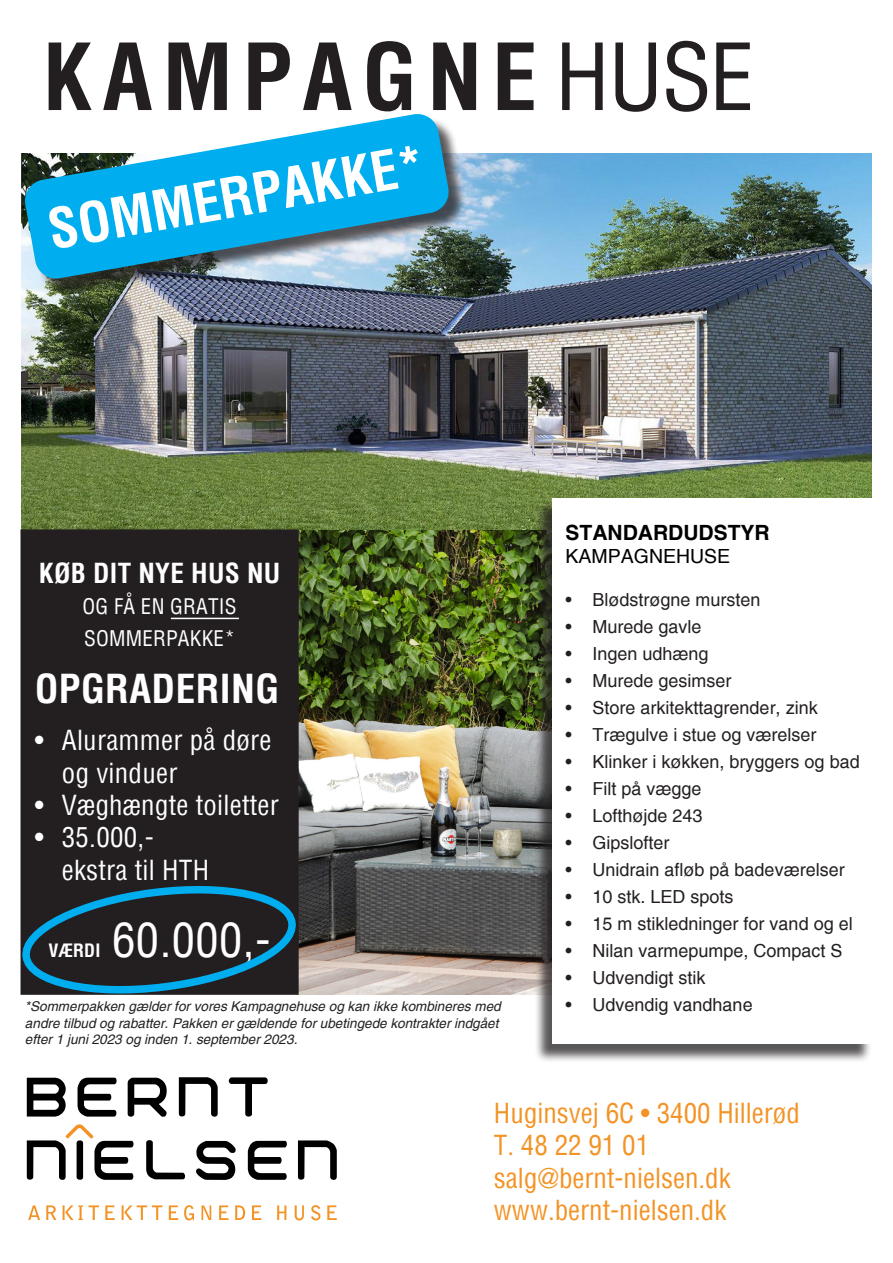
<style>
.page{position:relative;width:893px;height:1263px;background:#fff}
.page>*{position:absolute;margin:0;border:0;box-sizing:border-box;transform-origin:0 0}
.t1{font:700 condensed 90px "Helvetica";letter-spacing:.11em;color:#231f20}
.Grundlæggende_afsnit{font:700 condensed 54px "Helvetica";color:#fff}
.Grundlæggende_afsnit-2{font:condensed 46.5px "Helvetica";color:#fff}
.Grundlæggende_afsnit-3{font:700 condensed 39px "Helvetica";letter-spacing:.01em;color:#fff}
.Grundlæggende_afsnit-4{font:condensed 27px "Helvetica";color:#f39325}
.t2{font:condensed 27px/32.4px "Helvetica";letter-spacing:.01em;color:#fff}
.Grundlæggende_afsnit-5{font:700 condensed 27px "Helvetica";letter-spacing:.01em;color:#fff}
.Grundlæggende_afsnit-6{font:condensed 21px "Helvetica";letter-spacing:.01em;color:#fff}
.Grundlæggende_afsnit-7{font:700 21px "Helvetica";color:#000}
.Grundlæggende_afsnit-8{font:19.5px "Helvetica";color:#000}
.t3{font:18px "Helvetica";color:#231f20}
.Grundlæggende_afsnit-9{font:italic 13.5px/16.2px "Helvetica";color:#231f20}
.s1{font-weight:400}
.s2{font-weight:700;font-size:18px}
</style>
<div class="page">
<svg style="left:27px;top:1078px;width:39px;height:38px"></svg>
<svg style="left:77px;top:1078px;width:40px;height:38px"></svg>
<svg style="left:128px;top:1077px;width:39px;height:40px"></svg>
<svg style="left:179px;top:1077px;width:39px;height:40px"></svg>
<svg style="left:229px;top:1077px;width:39px;height:39px"></svg>
<svg style="left:196px;top:1141px;width:40px;height:39px"></svg>
<svg style="left:248px;top:1141px;width:39px;height:39px"></svg>
<svg style="left:298px;top:1140px;width:39px;height:40px"></svg>
<svg style="left:146px;top:1140px;width:39px;height:39px"></svg>
<svg style="left:27px;top:1124px;width:107px;height:56px"></svg>
<svg style="left:28px;top:1205px;width:12px;height:15px"></svg>
<svg style="left:46px;top:1205px;width:10px;height:15px"></svg>
<svg style="left:63px;top:1205px;width:36px;height:15px"></svg>
<svg style="left:105px;top:1205px;width:10px;height:15px"></svg>
<svg style="left:122px;top:1205px;width:40px;height:15px"></svg>
<svg style="left:169px;top:1205px;width:9px;height:15px"></svg>
<svg style="left:184px;top:1205px;width:10px;height:15px"></svg>
<svg style="left:202px;top:1205px;width:9px;height:15px"></svg>
<svg style="left:219px;top:1205px;width:10px;height:15px"></svg>
<svg style="left:235px;top:1205px;width:10px;height:15px"></svg>
<svg style="left:252px;top:1205px;width:9px;height:15px"></svg>
<svg style="left:277px;top:1205px;width:9px;height:15px"></svg>
<svg style="left:295px;top:1205px;width:9px;height:15px"></svg>
<svg style="left:311px;top:1205px;width:9px;height:15px"></svg>
<svg style="left:327px;top:1205px;width:10px;height:15px"></svg>
<img style="left:21px;top:153px;width:851px;height:377px">
<img style="left:299px;top:530px;width:235px;height:464px">
<div style="left:534px;top:501px;width:338px;height:562px;background:#231f20;opacity:.75"></div>
<svg style="left:553px;top:498px;width:319px;height:546px"></svg>
<div style="left:20px;top:529px;width:279px;height:466px;background:#231f20"></div>
<div style="left:28px;top:116px;width:439px;height:181px;background:#231f20;opacity:.75"></div>
<svg style="left:23px;top:114px;width:427px;height:166px;fill:#00aeef"></svg>
<svg style="left:23px;top:883px;width:272px;height:112px;background:#1e343f"></svg>
<hr style="left:171px;top:618px;width:68px;height:1px;background:#fcfcfc">
<p class="t1" style="left:43px;top:18px;width:714px">KAMPAGNE <span class="s1">HUSE</span></p>
<p class="Grundlæggende_afsnit" style="left:42px;top:195px;width:383px;rotate:-10deg">SOMMERPAKKE*</p>
<p class="Grundlæggende_afsnit-5" style="left:39px;top:555px;width:243px">KØB DIT NYE HUS NU</p>
<p class="Grundlæggende_afsnit-6" style="left:83px;top:593px;width:156px">OG FÅ EN GRATIS</p>
<p class="Grundlæggende_afsnit-6" style="left:84px;top:624px;width:152px">SOMMERPAKKE*</p>
<p class="Grundlæggende_afsnit-3" style="left:35px;top:663px;width:246px">OPGRADERING</p>
<p class="t2" style="left:62px;top:724px;width:211px;text-indent:-27px">• Alurammer på døre og vinduer</p>
<p class="t2" style="left:35px;top:788px;width:246px">• Væghængte toiletter</p>
<p class="t2" style="left:62px;top:821px;width:149px;text-indent:-27px">• 35.000,- ekstra til HTH</p>
<p class="Grundlæggende_afsnit-2" style="left:49px;top:910px;width:223px"><span class="s2">VÆRDI</span> 60.000,-</p>
<p class="Grundlæggende_afsnit-9" style="left:25px;top:998px;width:477px">*Sommerpakken gælder for vores Kampagnehuse og kan ikke kombineres med andre tilbud og rabatter. Pakken er gældende for ubetingede kontrakter indgået efter 1 juni 2023 og inden 1. september 2023.</p>
<p class="Grundlæggende_afsnit-7" style="left:566px;top:519px;width:206px">STANDARDUDSTYR</p>
<p class="Grundlæggende_afsnit-8" style="left:566px;top:545px;width:166px">KAMPAGNEHUSE</p>
<p class="t3" style="left:566px;top:589px;width:197px">• Blødstrøgne mursten</p>
<p class="t3" style="left:566px;top:616px;width:138px">• Murede gavle</p>
<p class="t3" style="left:566px;top:643px;width:145px">• Ingen udhæng</p>
<p class="t3" style="left:566px;top:670px;width:168px">• Murede gesimser</p>
<p class="t3" style="left:566px;top:697px;width:254px">• Store arkitekttagrender, zink</p>
<p class="t3" style="left:566px;top:724px;width:253px">• Trægulve i stue og værelser</p>
<p class="t3" style="left:566px;top:751px;width:296px">• Klinker i køkken, bryggers og bad</p>
<p class="t3" style="left:566px;top:778px;width:138px">• Filt på vægge</p>
<p class="t3" style="left:566px;top:805px;width:139px">• Lofthøjde 243</p>
<p class="t3" style="left:566px;top:832px;width:106px">• Gipslofter</p>
<p class="t3" style="left:566px;top:859px;width:281px">• Unidrain afløb på badeværelser</p>
<p class="t3" style="left:566px;top:886px;width:170px">• 10 stk. LED spots</p>
<p class="t3" style="left:566px;top:913px;width:289px">• 15 m stikledninger for vand og el</p>
<p class="t3" style="left:566px;top:940px;width:279px">• Nilan varmepumpe, Compact S</p>
<p class="t3" style="left:566px;top:967px;width:142px">• Udvendigt stik</p>
<p class="t3" style="left:566px;top:994px;width:189px">• Udvendig vandhane</p>
<p class="Grundlæggende_afsnit-4" style="left:494px;top:1095px;width:307px">Huginsvej 6C • 3400 Hillerød</p>
<p class="Grundlæggende_afsnit-4" style="left:494px;top:1128px;width:157px">T. 48 22 91 01</p>
<p class="Grundlæggende_afsnit-4" style="left:494px;top:1160px;width:238px">salg@bernt-nielsen.dk</p>
<p class="Grundlæggende_afsnit-4" style="left:494px;top:1192px;width:234px">www.bernt-nielsen.dk</p>
</div>
